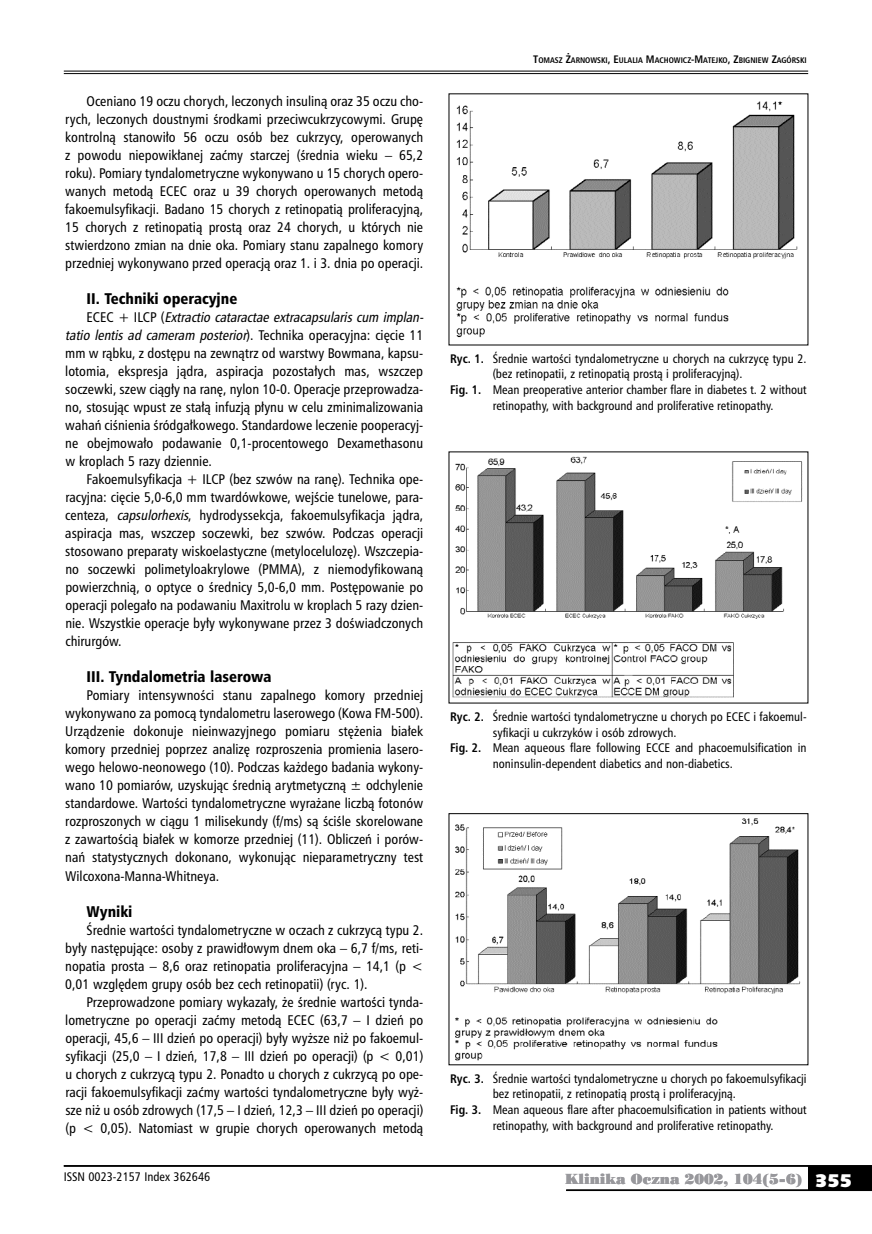
<style>
.page{position:relative;width:872px;height:1234px;background:#fff}
.page>*{position:absolute;margin:0;border:0;box-sizing:border-box;transform-origin:0 0}
.t1{font:15px "Humnst 777 Blk Cn PL";color:#000}
.t2{font:13.5px/18px "Humnst 777 Cn PL";color:#000;text-align:justify}
.t3{font:13.5px "Poster Bodoni PL";color:#98989c}
.t4{font:12px "Humnst 777 Cn PL";color:#000}
.t5{font:700 7.8px "Humnst 777 Cn PL";color:#000}
.s1{font-style:italic}
.s2{font-size:10.5px}
.s3{font-weight:700}
.s4{font-family:"Humanst 531 U Blk PL";font-size:18px;color:#fff}
</style>
<div class="page">
<hr style="left:64px;top:71px;width:744px;height:1px;background:#000">
<hr style="left:64px;top:73px;width:744px;height:1px;background:#000">
<div style="left:808px;top:1165px;width:64px;height:25px;background:#000"></div>
<hr style="left:64px;top:1164px;width:808px;height:2px;background:#000">
<hr style="left:566px;top:1189px;width:306px;height:1px;background:#000">
<img style="left:455px;top:818px;width:346px;height:243px">
<img style="left:452px;top:456px;width:351px;height:242px">
<img style="left:456px;top:101px;width:342px;height:237px">
<p class="t2" style="left:65px;top:92px;width:359px;text-indent:21px">Oceniano 19 oczu chorych, leczonych insuliną oraz 35 oczu cho&shy;rych, leczonych doustnymi środkami przeciwcukrzycowymi. Grupę kontrolną stanowiło 56 oczu osób bez cukrzycy, operowanych z powodu niepowikłanej zaćmy starczej (średnia wieku – 65,2 roku). Pomiary tyndalometryczne wykonywano u 15 chorych opero&shy;wanych metodą ECEC oraz u 39 chorych operowanych metodą fakoemulsyfikacji. Badano 15 chorych z retinopatią proliferacyjną, 15 chorych z retinopatią prostą oraz 24 chorych, u których nie stwierdzono zmian na dnie oka. Pomiary stanu zapalnego komory przedniej wykonywano przed operacją oraz 1. i 3. dnia po operacji.</p>
<p class="t1" style="left:87px;top:289px;width:152px">II. Tech-ni-ki ope-ra-cyj-ne</p>
<p class="t2" style="left:65px;top:308px;width:359px;text-indent:21px">E C E C + I L C P ( <span class="s1">Extractio cataractae extracapsularis cum implan&shy;tatio lentis ad cameram posterior</span>) . Te c h n i ka o p e ra cyj n a : c i ę c i e 1 1 mm w rąbku, z dostępu na zewnątrz od warstwy Bowmana, kapsu&shy;lotomia, ekspresja jądra, aspiracja pozostałych mas, wszczep soczewki, szew ciągły na ranę, nylon 10-0. Operacje przeprowadza&shy;no, stosując wpust ze stałą infuzją płynu w celu zminimalizowania wahań ciśnienia śródgałkowego. Standardowe leczenie pooperacyj&shy;ne obejmowało podawanie 0,1-procentowego Dexamethasonu w kroplach 5 razy dziennie.</p>
<p class="t2" style="left:65px;top:470px;width:359px;text-indent:21px">Fakoemulsyfikacja + ILCP (bez szwów na ranę). Technika ope&shy;racyjna: cięcie 5,0-6,0 mm twardówkowe, wejście tunelowe, para&shy;centeza, <span class="s1">capsulorhexis</span>, hydrodyssekcja, fakoemulsyfikacja jądra, aspiracja mas, wszczep soczewki, bez szwów. Podczas operacji stosowano preparaty wiskoelastyczne (metylocelulozę). Wszczepia&shy;no soczewki polimetyloakrylowe (PMMA), z niemodyfikowaną powierzchnią, o optyce o średnicy 5,0-6,0 mm. Postępowanie po operacji polegało na podawaniu Maxitrolu w kroplach 5 razy dzien&shy;nie. Wszystkie operacje były wykonywane przez 3 doświadczonych chirurgów.</p>
<p class="t1" style="left:87px;top:667px;width:187px">III. Tyn-da-lo-me-tria la-se-ro-wa</p>
<p class="t2" style="left:65px;top:686px;width:359px;text-indent:21px">Pomiary intensywności stanu zapalnego komory przedniej wykonywano za pomocą tyndalometru laserowego (Kowa FM-500).<br>Urządzenie dokonuje nieinwazyjnego pomiaru stężenia białek komory przedniej poprzez analizę rozproszenia promienia lasero&shy;wego helowo-neonowego (10). Podczas każdego badania wykony&shy;wano 10 pomiarów, uzyskując średnią arytmetyczną ± odchylenie standardowe. Wartości tyndalometryczne wyrażane liczbą fotonów rozproszonych w ciągu 1 milisekundy (f/ms) są ściśle skorelowane z zawartością białek w komorze przedniej (11). Obliczeń i porów&shy;nań statystycznych dokonano, wykonując nieparametryczny test Wilcoxona-Manna-Whitneya.</p>
<p class="t1" style="left:87px;top:901px;width:47px">Wy-ni-ki</p>
<p class="t2" style="left:65px;top:920px;width:359px;text-indent:21px">Średnie wartości tyndalometryczne w oczach z cukrzycą typu 2. były następujące: osoby z prawidłowym dnem oka – 6,7 f/ms, reti&shy;nopatia prosta – 8,6 oraz retinopatia proliferacyjna – 14,1 (p &lt; 0,01 względem grupy osób bez cech retinopatii) (ryc. 1).</p>
<p class="t2" style="left:65px;top:992px;width:359px;text-indent:21px">Przeprowadzone pomiary wykazały, że średnie wartości tynda&shy;lometryczne po operacji zaćmy metodą ECEC (63,7 – I dzień po operacji, 45,6 – III dzień po operacji) były wyższe niż po fakoemul&shy;syfikacji (25,0 – I dzień, 17,8 – III dzień po operacji) (p &lt; 0,01) u chorych z cukrzycą typu 2. Ponadto u chorych z cukrzycą po ope&shy;racji fakoemulsyfikacji zaćmy wartości tyndalometryczne były wyż&shy;sze niż u osób zdrowych (17,5 – I dzień, 12,3 – III dzień po operacji) (p &lt; 0,05). Natomiast w grupie chorych operowanych metodą</p>
<p class="t4" style="left:64px;top:1168px;width:148px">ISSN 0023-2157 Index 362646</p>
<p class="t5" style="left:533px;top:55px;width:275px"><span class="s2">T</span>OMASZ <span class="s2">Ż</span>ARNOWSKI<span class="s2">, E</span>ULALIA <span class="s2">M</span>ACHOWICZ<span class="s2">--M</span>ATEJKO<span class="s2">, Z</span> BIGNIEW <span class="s2">Z</span>AGÓRSKI</p>
<p class="t4" style="left:450px;top:350px;width:358px"><span class="s3">Ryc. 1.</span> Średnie wartości tyndalometryczne u chorych na cukrzycę typu 2.</p>
<p class="t4" style="left:493px;top:366px;width:251px">(bez retinopatii, z retinopatią prostą i proliferacyjną).</p>
<p class="t4" style="left:450px;top:382px;width:358px"><span class="s3">Fig. 1.</span> Mean preoperative anterior chamber flare in diabetes t. 2 without</p>
<p class="t4" style="left:493px;top:398px;width:282px">retinopathy, with background and proliferative retinopathy.</p>
<p class="t4" style="left:450px;top:708px;width:357px"><span class="s3">Ryc. 2.</span> Średnie wartości tyndalometryczne u chorych po ECEC i fakoemul-</p>
<p class="t4" style="left:493px;top:724px;width:185px">syfikacji u cukrzyków i osób zdrowych.</p>
<p class="t4" style="left:450px;top:740px;width:358px"><span class="s3">Fig. 2.</span> Mean aqueous flare following ECCE and phacoemulsification in</p>
<p class="t4" style="left:493px;top:755px;width:242px">noninsulin-dependent diabetics and non-diabetics.</p>
<p class="t4" style="left:450px;top:1070px;width:358px"><span class="s3">Ryc. 3.</span> Średnie wartości tyndalometryczne u chorych po fakoemulsyfikacji</p>
<p class="t4" style="left:493px;top:1085px;width:245px">bez retinopatii, z retinopatią prostą i proliferacyjną.</p>
<p class="t4" style="left:450px;top:1101px;width:358px"><span class="s3">Fig. 3.</span> Mean aqueous flare after phacoemulsification in patients without</p>
<p class="t4" style="left:493px;top:1117px;width:282px">retinopathy, with background and proliferative retinopathy.</p>
<p class="t3" style="left:565px;top:1169px;width:288px">Klinika Oczna 2002, 104(5-6) <span class="s4">355</span></p>
</div>
